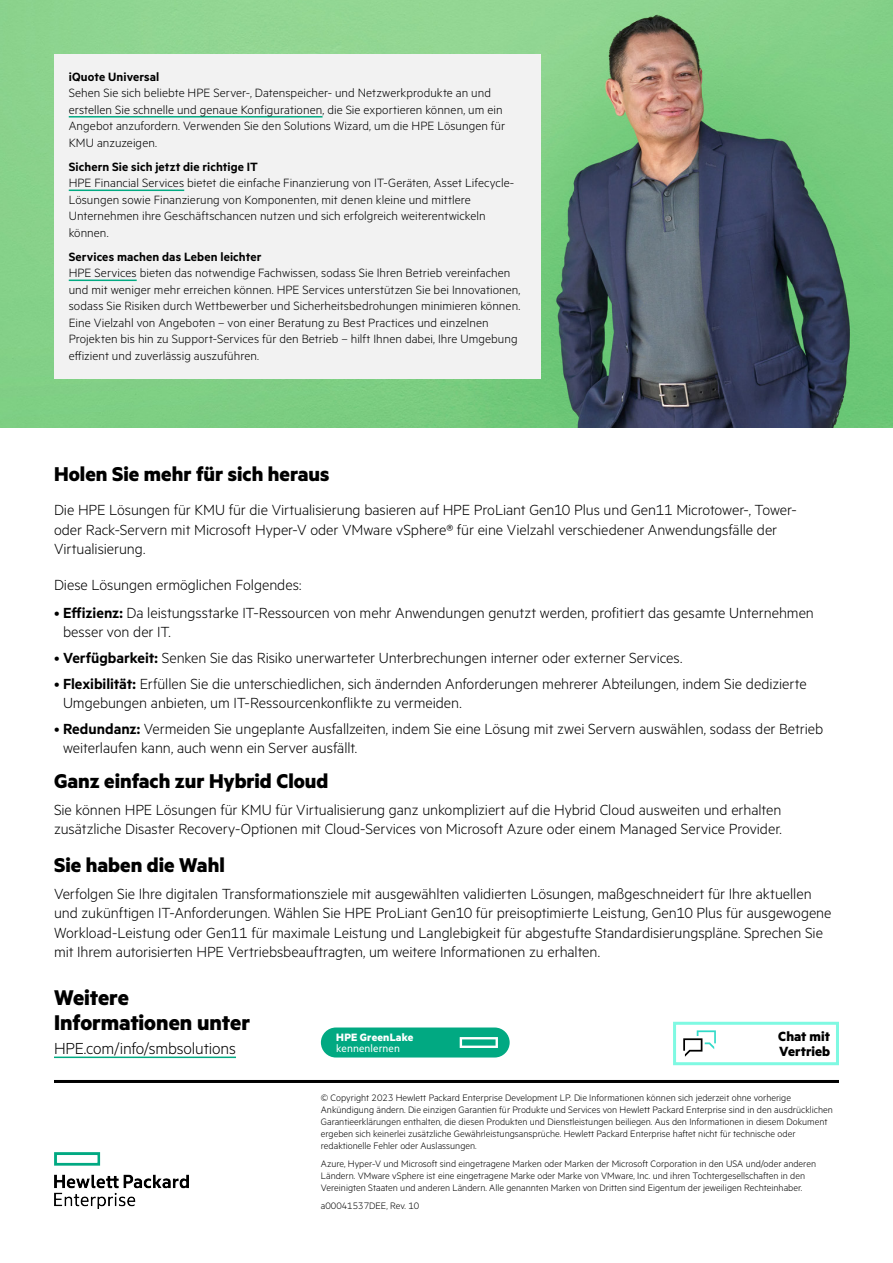
<style>
.page{position:relative;width:893px;height:1263px;background:#fff}
.page>*{position:absolute;margin:0;border:0;box-sizing:border-box;transform-origin:0 0}
.CTA_MetricHPE_Bold_16_17{font:700 24px/25.5px "Metric HPE";letter-spacing:-.005em;color:#000}
.Body_subheadline_MetricHPE_Bold_14_15_pt{font:700 22.5px "Metric HPE";color:#000}
.CTA_URL_MetricHPE_light_12_13{font:300 18px "Metric HPE";letter-spacing:-.01em;color:#000}
.Body_text_MetricHPE_Light_10_11_5pt{font:300 16.5px/19.5px "Metric HPE";letter-spacing:-.005em;color:#000}
.Body_text_last_MetricHPE_Light_10_11_5pt{font:300 16.5px/19.5px "Metric HPE";letter-spacing:-.005em;color:#000}
.Body_text_before_bullet_MetricHPE_Light_{font:300 16.5px "Metric HPE";color:#000}
.Sign_up_for_updates_MetricHPE_Bold_10_11{font:700 15px/14.2px "Metric HPE";letter-spacing:.005em;color:#000}
.Sidebar_text_last_MetricHPE_Light_9_10_5{font:300 13.5px/16.5px "Metric HPE";letter-spacing:.005em;color:#000}
.Sidebar_text_MetricHPE_Light_9_10_5{font:300 13.5px/16.5px "Metric HPE";letter-spacing:.005em;color:#000}
.Sidebar_header_MetricHPE_Semibold_9_10_5{font:600 13.5px "Metric HPE";letter-spacing:.01em;color:#000}
.Body_subheadline_MetricHPE_Bold_14_15_pt-2{font:700 12px "Metric HPE";letter-spacing:.015em;color:#fff}
.Body_subheadline_MetricHPE_Bold_14_15_pt-3{font:12px "Metric HPE";letter-spacing:.01em;color:#fff}
.Copyright_and_legal_line{font:300 10.5px/12px "Metric HPE";color:#000}
.Copyright_without_legal_line{font:300 10.5px/12px "Metric HPE";color:#000}
.s1{font-weight:600}
</style>
<div class="page">
<div style="left:321px;top:1027px;width:189px;height:30px;background:#01a982;border-radius:15px"></div>
<svg style="left:460px;top:1037px;width:38px;height:11px"></svg>
<svg style="left:683px;top:1030px;width:33px;height:27px"></svg>
<div style="left:673px;top:1022px;width:166px;height:43px;border:3px solid #7ff9e2"></div>
<hr style="left:54px;top:1080px;width:785px;height:3px;background:#000">
<img style="left:54px;top:1153px;width:134px;height:56px">
<img style="left:0;top:0;width:893px;height:427px">
<div style="left:54px;top:54px;width:486px;height:324px;background:#f2f2f2"></div>
<hr style="left:54px;top:1056px;width:182px;height:2px;background:#01a982">
<hr style="left:69px;top:116px;width:254px;height:2px;background:#01a982">
<hr style="left:69px;top:190px;width:115px;height:1px;background:#01a982">
<hr style="left:69px;top:280px;width:68px;height:1px;background:#01a982">
<p class="Sidebar_header_MetricHPE_Semibold_9_10_5" style="left:69px;top:69px;width:92px">iQuote Universal</p>
<p class="Sidebar_text_last_MetricHPE_Light_9_10_5" style="left:69px;top:84px;width:438px">Sehen Sie sich beliebte HPE Server-, Datenspeicher- und Netzwerkprodukte an und erstellen Sie schnelle und genaue Konfigurationen, die Sie exportieren können, um ein Angebot anzufordern. Verwenden Sie den Solutions Wizard, um die HPE Lösungen für KMU anzuzeigen.</p>
<p class="Sidebar_header_MetricHPE_Semibold_9_10_5" style="left:69px;top:159px;width:191px">Sichern Sie sich jetzt die richtige IT</p>
<p class="Sidebar_text_last_MetricHPE_Light_9_10_5" style="left:69px;top:174px;width:447px">HPE Financial Services bietet die einfache Finanzierung von IT-Geräten, Asset Lifecycle-Lösungen sowie Finanzierung von Komponenten, mit denen kleine und mittlere Unternehmen ihre Geschäftschancen nutzen und sich erfolgreich weiterentwickeln können.</p>
<p class="Sidebar_header_MetricHPE_Semibold_9_10_5" style="left:69px;top:249px;width:194px">Services machen das Leben leichter</p>
<p class="Sidebar_text_MetricHPE_Light_9_10_5" style="left:69px;top:264px;width:453px">HPE Services bieten das notwendige Fachwissen, sodass Sie Ihren Betrieb vereinfachen und mit weniger mehr erreichen können. HPE Services unterstützen Sie bei Innovationen, sodass Sie Risiken durch Wettbewerber und Sicherheitsbedrohungen minimieren können.<br>Eine Vielzahl von Angeboten – von einer Beratung zu Best Practices und einzelnen Projekten bis hin zu Support-Services für den Betrieb – hilft Ihnen dabei, Ihre Umgebung effizient und zuverlässig auszuführen.</p>
<p class="Body_subheadline_MetricHPE_Bold_14_15_pt" style="left:54px;top:460px;width:277px">Holen Sie mehr für sich heraus</p>
<p class="Body_text_MetricHPE_Light_10_11_5pt" style="left:54px;top:499px;width:744px">Die HPE Lösungen für KMU für die Virtualisierung basieren auf HPE ProLiant Gen10 Plus und Gen11 Microtower-, Tower&shy;oder Rack-Servern mit Microsoft Hyper-V oder VMware vSphere® für eine Vielzahl verschiedener Anwendungsfälle der<br>Virtualisierung.</p>
<p class="Body_text_before_bullet_MetricHPE_Light_" style="left:54px;top:575px;width:249px">Diese Lösungen ermöglichen Folgendes:</p>
<p class="Body_text_MetricHPE_Light_10_11_5pt" style="left:63px;top:602px;width:752px;text-indent:-9px">• <span class="s1">Effizienz:</span> Da leistungsstarke IT-Ressourcen von mehr Anwendungen genutzt werden, profitiert das gesamte Unternehmen besser von der IT.</p>
<p class="Body_text_MetricHPE_Light_10_11_5pt" style="left:54px;top:647px;width:630px">• <span class="s1">Verfügbarkeit:</span> Senken Sie das Risiko unerwarteter Unterbrechungen interner oder externer Services.</p>
<p class="Body_text_MetricHPE_Light_10_11_5pt" style="left:63px;top:673px;width:745px;text-indent:-9px">• <span class="s1">Flexibilität:</span> Erfüllen Sie die unterschiedlichen, sich ändernden Anforderungen mehrerer Abteilungen, indem Sie dedizierte<br>Umgebungen anbieten, um IT-Ressourcenkonflikte zu vermeiden.</p>
<p class="Body_text_MetricHPE_Light_10_11_5pt" style="left:63px;top:718px;width:762px;text-indent:-9px">• <span class="s1">Redundanz:</span> Vermeiden Sie ungeplante Ausfallzeiten, indem Sie eine Lösung mit zwei Servern auswählen, sodass der Betrieb weiterlaufen kann, auch wenn ein Server ausfällt.</p>
<p class="Body_subheadline_MetricHPE_Bold_14_15_pt" style="left:54px;top:767px;width:276px">Ganz einfach zur Hybrid Cloud</p>
<p class="Body_text_last_MetricHPE_Light_10_11_5pt" style="left:54px;top:799px;width:729px">Sie können HPE Lösungen für KMU für Virtualisierung ganz unkompliziert auf die Hybrid Cloud ausweiten und erhalten zusätzliche Disaster Recovery-Optionen mit Cloud-Services von Microsoft Azure oder einem Managed Service Provider.</p>
<p class="Body_subheadline_MetricHPE_Bold_14_15_pt" style="left:54px;top:851px;width:172px">Sie haben die Wahl</p>
<p class="Body_text_MetricHPE_Light_10_11_5pt" style="left:54px;top:883px;width:779px">Verfolgen Sie Ihre digitalen Transformationsziele mit ausgewählten validierten Lösungen, maßgeschneidert für Ihre aktuellen und zukünftigen IT-Anforderungen. Wählen Sie HPE ProLiant Gen10 für preisoptimierte Leistung, Gen10 Plus für ausgewogene Workload-Leistung oder Gen11 für maximale Leistung und Langlebigkeit für abgestufte Standardisierungspläne. Sprechen Sie mit Ihrem autorisierten HPE Vertriebsbeauftragten, um weitere Informationen zu erhalten.</p>
<p class="CTA_MetricHPE_Bold_16_17" style="left:54px;top:984px;width:198px">Weitere<br>Informationen unter</p>
<p class="CTA_URL_MetricHPE_light_12_13" style="left:54px;top:1038px;width:183px">HPE.com/info/smbsolutions</p>
<p class="Sign_up_for_updates_MetricHPE_Bold_10_11" style="left:778px;top:1029px;width:53px">Chat mit<br>Vertrieb</p>
<p class="Copyright_and_legal_line" style="left:321px;top:1091px;width:513px">© Copyright 2023 Hewlett Packard Enterprise Development LP. Die Informationen können sich jederzeit ohne vorherige Ankündigung ändern. Die einzigen Garantien für Produkte und Services von Hewlett Packard Enterprise sind in den ausdrücklichen Garantieerklärungen enthalten, die diesen Produkten und Dienstleistungen beiliegen. Aus den Informationen in diesem Dokument ergeben sich keinerlei zusätzliche Gewährleistungsansprüche. Hewlett Packard Enterprise haftet nicht für technische oder redaktionelle Fehler oder Auslassungen.</p>
<p class="Copyright_without_legal_line" style="left:321px;top:1157px;width:497px">Azure, Hyper-V und Microsoft sind eingetragene Marken oder Marken der Microsoft Corporation in den USA und/oder anderen<br>Ländern. VMware vSphere ist eine eingetragene Marke oder Marke von VMware, Inc. und ihren Tochtergesellschaften in den<br>Vereinigten Staaten und anderen Ländern. Alle genannten Marken von Dritten sind Eigentum der jeweiligen Rechteinhaber.</p>
<p class="Copyright_without_legal_line" style="left:321px;top:1199px;width:100px">a00041537DEE, Rev. 10</p>
<p class="Body_subheadline_MetricHPE_Bold_14_15_pt-2" style="left:336px;top:1030px;width:79px">HPE GreenLake</p>
<p class="Body_subheadline_MetricHPE_Bold_14_15_pt-3" style="left:336px;top:1041px;width:65px">kennenlernen</p>
</div>
